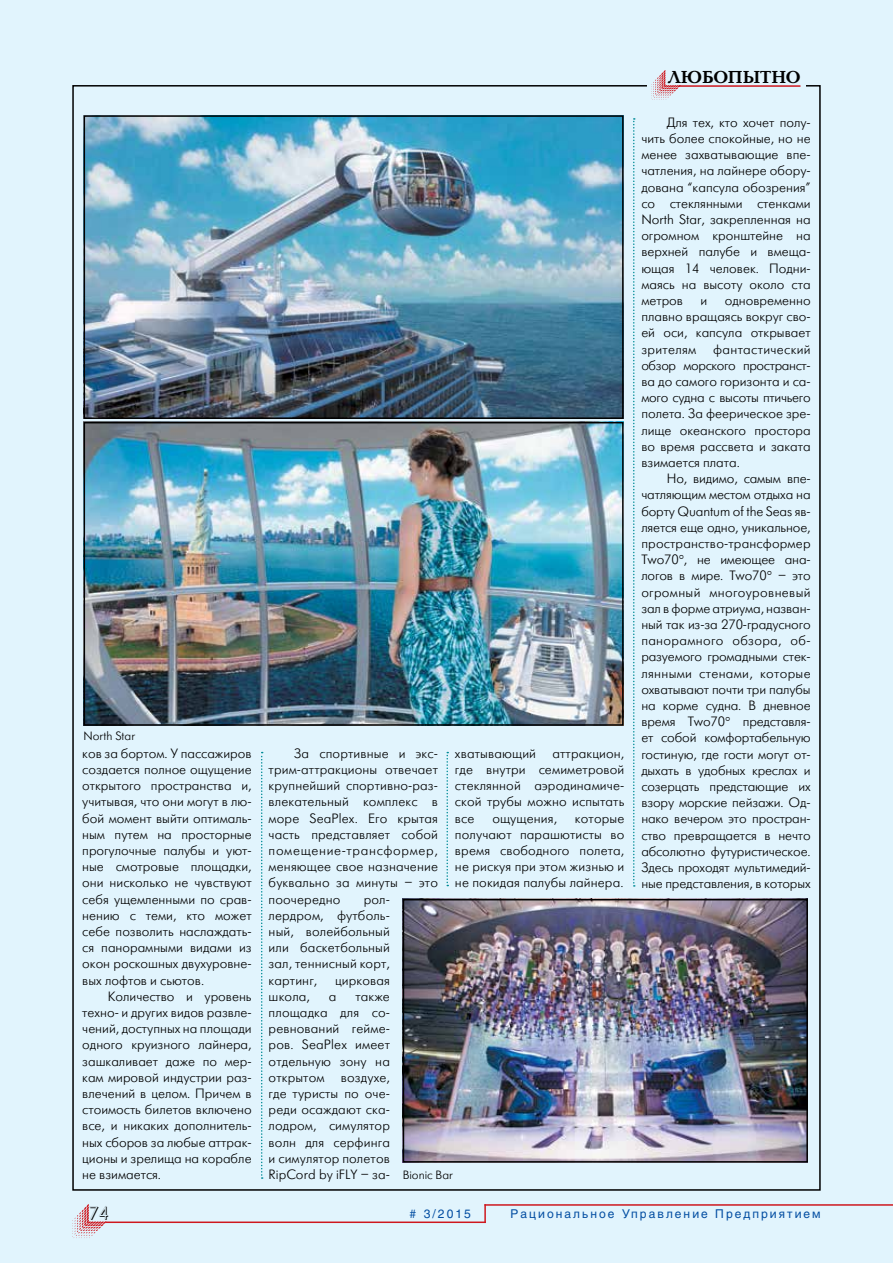
<style>
.page{position:relative;width:893px;height:1263px;background:#e1f4fd}
.page>*{position:absolute;margin:0;border:0;box-sizing:border-box;transform-origin:0 0}
.t1{font:700 18px "Baltica C";color:#000}
.t2{font:18px "Futuris Shadow C";color:#000}
.t3{font:13.5px/16.2px "Futuris Light C";color:#000;text-align:justify}
.t4{font:12px "Helios";letter-spacing:.17em;color:#034ea2}
.t5{font:12px "Futuris Light C";color:#000}
</style>
<div class="page">
<svg style="left:72px;top:1204px;width:34px;height:34px"></svg>
<svg style="left:484px;top:1206px;width:2px;height:15px"></svg>
<hr style="left:105px;top:1221px;width:381px;height:2px;background:#ce171e">
<hr style="left:484px;top:1204px;width:409px;height:2px;background:#ce171e">
<svg style="left:651px;top:70px;width:28px;height:30px"></svg>
<hr style="left:678px;top:85px;width:122px;height:2px;background:#ce171e">
<svg style="left:633px;top:118px;width:2px;height:769px"></svg>
<svg style="left:446px;top:752px;width:2px;height:134px"></svg>
<svg style="left:261px;top:752px;width:2px;height:427px"></svg>
<img style="left:87px;top:425px;width:534px;height:298px">
<div style="left:84px;top:422px;width:540px;height:304px;border:2px solid #000"></div>
<img style="left:87px;top:118px;width:534px;height:298px">
<div style="left:84px;top:115px;width:540px;height:304px;border:2px solid #000"></div>
<img style="left:406px;top:902px;width:399px;height:257px">
<div style="left:403px;top:899px;width:405px;height:263px;border:2px solid #000"></div>
<p class="t5" style="left:84px;top:729px;width:53px">North Star</p>
<p class="t3" style="left:82px;top:745px;width:171px">ков за бортом. У пассажиров создается полное ощущение открытого пространства и, учитывая, что они могут в лю&shy;бой момент выйти оптималь&shy;ным путем на просторные прогулочные палубы и уют&shy;ные смотровые площадки, они нисколько не чувствуют себя ущемленными по срав&shy;нению с теми, кто может себе позволить наслаждать&shy;ся панорамными видами из окон роскошных двухуровне&shy;вых лофтов и сьютов.</p>
<p class="t3" style="left:82px;top:988px;width:171px;text-indent:26px">Количество и уровень техно- и других видов развле&shy;чений, доступных на площади одного круизного лайнера, зашкаливает даже по мер&shy;кам мировой индустрии раз&shy;влечений в целом. Причем в стоимость билетов включено все, и никаких дополнитель&shy;ных сборов за любые аттрак&shy;ционы и зрелища на корабле не взимается.</p>
<p class="t3" style="left:269px;top:745px;width:171px;text-indent:26px">За спортивные и экс&shy;трим-аттракционы отвечает крупнейший спортивно-раз&shy;влекательный комплекс в море SeaPlex. Его крытая часть представляет собой помещение-трансформер, меняющее свое назначение буквально за минуты – это поочередно</p>
<p class="t3" style="left:269px;top:891px;width:123px;text-indent:95px">рол&shy;лердром, футболь&shy;ный, волейбольный или баскетбольный зал, теннисный корт, картинг,</p>
<p class="t3" style="left:335px;top:972px;width:56px">цирковая</p>
<p class="t3" style="left:455px;top:745px;width:171px">хватывающий аттракцион, где внутри семиметровой стеклянной аэродинамиче&shy;ской трубы можно испытать все</p>
<p class="t3" style="left:492px;top:810px;width:66px">ощущения,</p>
<p class="t3" style="left:455px;top:810px;width:171px;text-indent:120px">которые получают парашютисты во время свободного полета, не рискуя при этом жизнью и не покидая палубы лайнера.</p>
<p class="t3" style="left:269px;top:988px;width:123px;text-indent:87px">также площадка для со&shy;ревнований гейме&shy;ров. SeaPlex имеет отдельную зону на открытом воздухе, где туристы по оче&shy;реди осаждают ска&shy;лодром, симулятор волн для серфинга и симулятор полетов RipCord by iFLY – за-</p>
<p class="t3" style="left:269px;top:988px;width:43px">школа,</p>
<p class="t3" style="left:329px;top:988px;width:9px">а</p>
<p class="t5" style="left:403px;top:1169px;width:52px">Bionic Bar</p>
<h1 class="t1" style="left:668px;top:68px;width:134px">ЛЮБОПЫТНО</h1>
<p class="t3" style="left:641px;top:114px;width:171px;text-indent:26px">Для тех, кто хочет полу&shy;чить более спокойные, но не менее захватывающие впе&shy;чатления, на лайнере обору&shy;дована “капсула обозрения” со стеклянными стенками North Star, закрепленная на огромном кронштейне на верхней палубе и вмеща&shy;ющая 14 человек. Подни&shy;маясь на высоту около ста метров</p>
<p class="t3" style="left:641px;top:293px;width:171px;text-indent:83px">одновременно плавно вращаясь вокруг сво&shy;ей оси, капсула открывает зрителям фантастический обзор морского пространст&shy;ва до самого горизонта и са&shy;мого судна с высоты птичьего полета. За феерическое зре&shy;лище океанского простора во время рассвета и заката взимается плата.</p>
<p class="t3" style="left:641px;top:471px;width:171px;text-indent:26px">Но, видимо, самым впе&shy;чатляющим местом отдыха на борту Quantum of the Seas яв&shy;ляется еще одно, уникальное, пространство-трансформер Two70 , не имеющее ана&shy;логов в мире. Two70 – это огромный многоуровневый зал в форме атриума, назван&shy;ный так из-за 270-градусного панорамного обзора, об&shy;разуемого громадными стек&shy;лянными стенами, которые охватывают почти три палубы на корме судна. В дневное время Two70</p>
<p class="t3" style="left:700px;top:293px;width:8px">и</p>
<p class="t3" style="left:641px;top:714px;width:171px;text-indent:101px">представля&shy;ет собой комфортабельную гостиную, где гости могут от&shy;дыхать в удобных креслах и созерцать предстающие их взору морские пейзажи. Од&shy;нако вечером это простран&shy;ство превращается в нечто абсолютно футуристическое.<br>Здесь проходят мультимедий&shy;ные представления, в которых</p>
<h1 class="t2" style="left:89px;top:1204px;width:21px">74</h1>
<p class="t4" style="left:410px;top:1207px;width:63px"># 3/2015</p>
<p class="t4" style="left:510px;top:1207px;width:312px">Рациональное Управление Предприятием</p>
</div>
